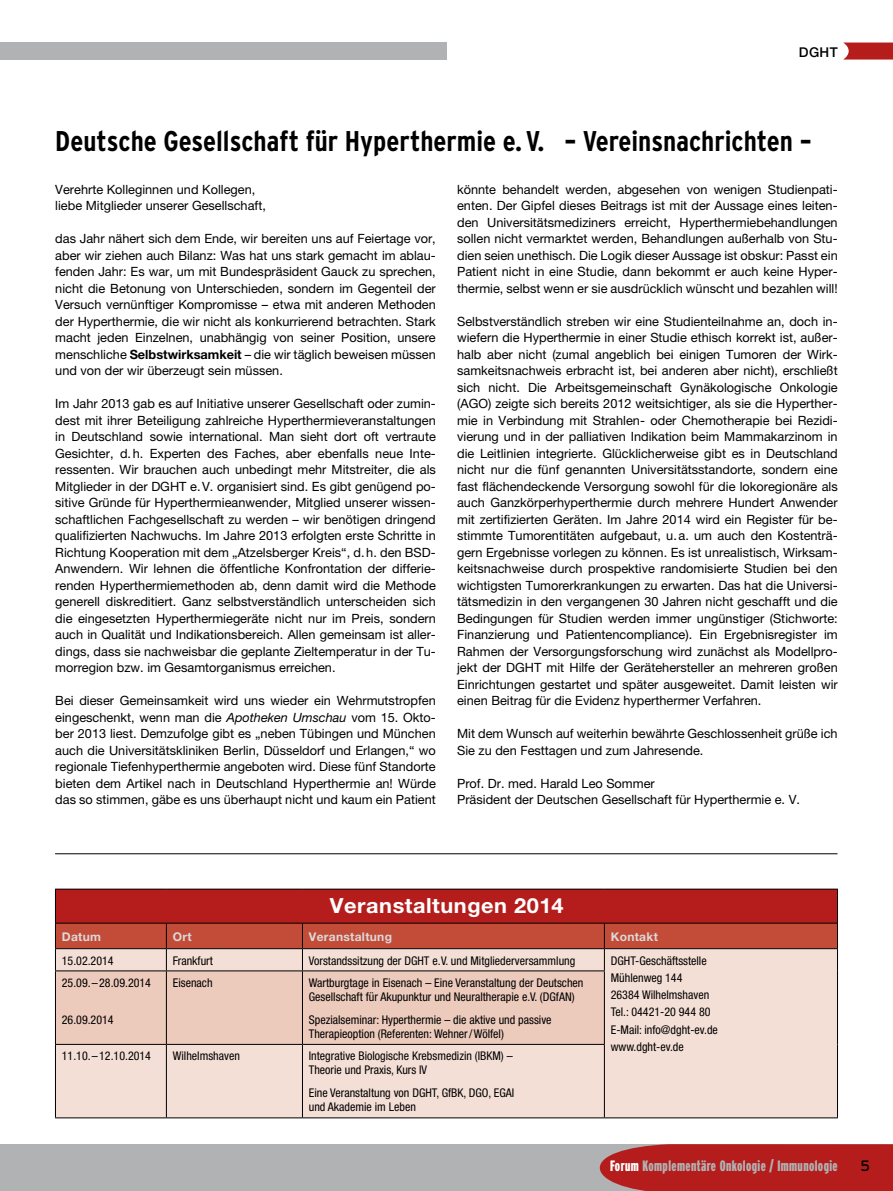
<style>
.page{position:relative;width:893px;height:1191px;background:#fff}
.page>*{position:absolute;margin:0;border:0;box-sizing:border-box;transform-origin:0 0}
.t1{font:700 condensed 28.5px "Interstate";color:#000}
.t2{font:700 20.85px "Helvetica Neue";letter-spacing:.025em;color:#fff;scale:1.04 1}
.t3{font:900 extra-condensed 15px "Interstate";letter-spacing:.025em;color:#b1b2b3}
.t4{font:15px "Interstate";color:#000}
.t5{font:500 13.5px "Helvetica Neue";color:#000}
.t6{font:12.75px/16.5px "Helvetica Neue";color:#000;text-align:justify}
.t7{font:condensed 12px/17.2px "Helvetica Neue";color:#000}
.t8{font:700 12px "Helvetica Neue";letter-spacing:.025em;color:#dadada}
.s1{font-weight:700}
.s2{font-style:italic}
.s3{color:#fff}
</style>
<div class="page">
<div style="left:0;top:1144px;width:893px;height:47px;background:#b1b2b3"></div>
<svg style="left:843px;top:43px;width:50px;height:17px"></svg>
<div style="left:0;top:43px;width:446px;height:17px;background:#b1b2b3"></div>
<div style="left:600px;top:1144px;width:293px;height:47px;background:#b51d1c"></div>
<div style="left:55px;top:889px;width:782px;height:34px;background:#b51d1c"></div>
<div style="left:56px;top:1044px;width:781px;height:73px;background:#f4dfd6"></div>
<hr style="left:55px;top:888px;width:111px;height:1px;background:#000">
<hr style="left:55px;top:889px;width:1px;height:33px;background:#000">
<hr style="left:166px;top:888px;width:136px;height:1px;background:#000">
<hr style="left:302px;top:888px;width:302px;height:1px;background:#000">
<hr style="left:604px;top:888px;width:234px;height:1px;background:#000">
<hr style="left:837px;top:889px;width:1px;height:33px;background:#000">
<hr style="left:55px;top:922px;width:111px;height:1px;background:#000">
<hr style="left:166px;top:922px;width:136px;height:1px;background:#000">
<hr style="left:302px;top:922px;width:302px;height:1px;background:#000">
<hr style="left:604px;top:922px;width:234px;height:1px;background:#000">
<hr style="left:837px;top:1044px;width:1px;height:73px;background:#000">
<hr style="left:604px;top:1117px;width:234px;height:1px;background:#000">
<svg style="left:55px;top:923px;width:783px;height:121px;background:#e1b3a6"></svg>
<hr style="left:55px;top:970px;width:111px;height:1px;background:#000">
<hr style="left:55px;top:971px;width:1px;height:73px;background:#000">
<hr style="left:166px;top:970px;width:136px;height:1px;background:#000">
<hr style="left:166px;top:971px;width:1px;height:73px;background:#000">
<hr style="left:302px;top:970px;width:303px;height:1px;background:#000">
<hr style="left:302px;top:971px;width:1px;height:73px;background:#000">
<hr style="left:604px;top:971px;width:1px;height:73px;background:#000">
<hr style="left:55px;top:1044px;width:111px;height:1px;background:#000">
<hr style="left:55px;top:1044px;width:1px;height:73px;background:#000">
<hr style="left:166px;top:1044px;width:136px;height:1px;background:#000">
<hr style="left:166px;top:1044px;width:1px;height:73px;background:#000">
<hr style="left:302px;top:1044px;width:303px;height:1px;background:#000">
<hr style="left:302px;top:1044px;width:1px;height:73px;background:#000">
<hr style="left:604px;top:1044px;width:1px;height:73px;background:#000">
<hr style="left:55px;top:1117px;width:111px;height:1px;background:#000">
<hr style="left:166px;top:1117px;width:136px;height:1px;background:#000">
<hr style="left:302px;top:1117px;width:302px;height:1px;background:#000">
<hr style="left:55px;top:853px;width:782px;height:1px;background:#000">
<p class="t5" style="left:799px;top:44px;width:40px">DGHT</p>
<h1 class="t1" style="left:55px;top:125px;width:758px">Deutsche Gesellschaft für Hyperthermie e.V. – Vereinsnachrichten –</h1>
<p class="t6" style="left:55px;top:181px;width:212px">Verehrte Kolleginnen und Kollegen, liebe Mitglieder unserer Gesellschaft,</p>
<p class="t6" style="left:55px;top:230px;width:382px">das Jahr nähert sich dem Ende, wir bereiten uns auf Feiertage vor, aber wir ziehen auch Bilanz: Was hat uns stark gemacht im ablau&shy;fenden Jahr: Es war, um mit Bundespräsident Gauck zu sprechen, nicht die Betonung von Unterschieden, sondern im Gegenteil der Versuch vernünftiger Kompromisse – etwa mit anderen Methoden der Hyperthermie, die wir nicht als konkurrierend betrachten. Stark macht jeden Einzelnen, unabhängig von seiner Position, unsere menschliche <span class="s1">Selbstwirksamkeit</span> – die wir täglich beweisen müssen und von der wir überzeugt sein müssen.</p>
<p class="t6" style="left:55px;top:395px;width:382px">Im Jahr 2013 gab es auf Initiative unserer Gesellschaft oder zumin&shy;dest mit ihrer Beteiligung zahlreiche Hyperthermieveranstaltungen in Deutschland sowie international. Man sieht dort oft vertraute Gesichter, d.h. Experten des Faches, aber ebenfalls neue Inte&shy;ressenten. Wir brauchen auch unbedingt mehr Mitstreiter, die als Mitglieder in der DGHT e.V. organisiert sind. Es gibt genügend po&shy;sitive Gründe für Hyperthermieanwender, Mitglied unserer wissen&shy;schaftlichen Fachgesellschaft zu werden – wir benötigen dringend qualifizierten Nachwuchs. Im Jahre 2013 erfolgten erste Schritte in Richtung Kooperation mit dem „Atzelsberger Kreis“, d.h. den BSD-Anwendern. Wir lehnen die öffentliche Konfrontation der differie&shy;renden Hyperthermiemethoden ab, denn damit wird die Methode generell diskreditiert. Ganz selbstverständlich unterscheiden sich die eingesetzten Hyperthermiegeräte nicht nur im Preis, sondern auch in Qualität und Indikationsbereich. Allen gemeinsam ist aller&shy;dings, dass sie nachweisbar die geplante Zieltemperatur in der Tu&shy;morregion bzw. im Gesamtorganismus erreichen.</p>
<p class="t6" style="left:55px;top:692px;width:382px">Bei dieser Gemeinsamkeit wird uns wieder ein Wehrmutstropfen eingeschenkt, wenn man die <span class="s2">Apotheken Umschau</span> vom 15. Okto&shy;ber 2013 liest. Demzufolge gibt es „neben Tübingen und München auch die Universitätskliniken Berlin, Düsseldorf und Erlangen,“ wo regionale Tiefenhyperthermie angeboten wird. Diese fünf Standorte bieten dem Artikel nach in Deutschland Hyperthermie an! Würde das so stimmen, gäbe es uns überhaupt nicht und kaum ein Patient</p>
<p class="t6" style="left:457px;top:181px;width:382px">könnte behandelt werden, abgesehen von wenigen Studienpati&shy;enten. Der Gipfel dieses Beitrags ist mit der Aussage eines leiten&shy;den Universitätsmediziners erreicht, Hyperthermiebehandlungen sollen nicht vermarktet werden, Behandlungen außerhalb von Stu&shy;dien seien unethisch. Die Logik dieser Aussage ist obskur: Passt ein Patient nicht in eine Studie, dann bekommt er auch keine Hyper&shy;thermie, selbst wenn er sie ausdrücklich wünscht und bezahlen will!</p>
<p class="t6" style="left:457px;top:313px;width:382px">Selbstverständlich streben wir eine Studienteilnahme an, doch in&shy;wiefern die Hyperthermie in einer Studie ethisch korrekt ist, außer&shy;halb aber nicht (zumal angeblich bei einigen Tumoren der Wirk&shy;samkeitsnachweis erbracht ist, bei anderen aber nicht), erschließt sich nicht. Die Arbeitsgemeinschaft Gynäkologische Onkologie (AGO) zeigte sich bereits 2012 weitsichtiger, als sie die Hyperther&shy;mie in Verbindung mit Strahlen- oder Chemotherapie bei Rezidi&shy;vierung und in der palliativen Indikation beim Mammakarzinom in die Leitlinien integrierte. Glücklicherweise gibt es in Deutschland nicht nur die fünf genannten Universitätsstandorte, sondern eine fast flächendeckende Versorgung sowohl für die lokoregionäre als auch Ganzkörperhyperthermie durch mehrere Hundert Anwender mit zertifizierten Geräten. Im Jahre 2014 wird ein Register für be&shy;stimmte Tumorentitäten aufgebaut, u.a. um auch den Kostenträ&shy;gern Ergebnisse vorlegen zu können. Es ist unrealistisch, Wirksam&shy;keitsnachweise durch prospektive randomisierte Studien bei den wichtigsten Tumorerkrankungen zu erwarten. Das hat die Universi&shy;tätsmedizin in den vergangenen 30 Jahren nicht geschafft und die Bedingungen für Studien werden immer ungünstiger (Stichworte:<br>Finanzierung und Patientencompliance). Ein Ergebnisregister im Rahmen der Versorgungsforschung wird zunächst als Modellpro&shy;jekt der DGHT mit Hilfe der Gerätehersteller an mehreren großen Einrichtungen gestartet und später ausgeweitet. Damit leisten wir einen Beitrag für die Evidenz hyperthermer Verfahren.</p>
<p class="t6" style="left:457px;top:725px;width:382px">Mit dem Wunsch auf weiterhin bewährte Geschlossenheit grüße ich<br>Sie zu den Festtagen und zum Jahresende.</p>
<p class="t6" style="left:457px;top:774px;width:344px">Prof. Dr. med. Harald Leo Sommer<br>Präsident der Deutschen Gesellschaft für Hyperthermie e. V.</p>
<h2 class="t2" style="left:330px;top:892px;width:226px">Veranstaltungen 2014</h2>
<p class="t8" style="left:62px;top:929px;width:41px">Datum</p>
<p class="t8" style="left:173px;top:929px;width:20px">Ort</p>
<p class="t8" style="left:309px;top:929px;width:85px">Veranstaltung</p>
<p class="t8" style="left:611px;top:929px;width:49px">Kontakt</p>
<p class="t7" style="left:62px;top:951px;width:53px">15.02.2014</p>
<p class="t7" style="left:173px;top:951px;width:42px">Frankfurt</p>
<p class="t7" style="left:309px;top:951px;width:268px">Vorstandssitzung der DGHT e.V. und Mitgliederversammlung</p>
<p class="t7" style="left:611px;top:951px;width:109px">DGHT-Geschäftsstelle<br>Mühlenweg 144<br>26384 Wilhelmshaven<br>Tel.: 04421-20 944 80<br>E-Mail: info@dght-ev.de www.dght-ev.de</p>
<p class="t7" style="left:173px;top:973px;width:41px">Eisenach</p>
<p class="t7" style="left:309px;top:975px;width:276px;line-height:14.2px">Wartburgtage in Eisenach – Eine Veranstaltung der Deutschen<br>Gesellschaft für Akupunktur und Neuraltherapie e.V. (DGfAN)</p>
<p class="t7" style="left:309px;top:1012px;width:244px;line-height:14.2px">Spezialseminar: Hyperthermie – die aktive und passive<br>Therapieoption (Referenten: Wehner/Wölfel)</p>
<p class="t7" style="left:62px;top:973px;width:91px">25.09.–28.09.2014</p>
<p class="t7" style="left:62px;top:1010px;width:53px">26.09.2014</p>
<p class="t7" style="left:62px;top:1047px;width:91px">11.10.–12.10.2014</p>
<p class="t7" style="left:173px;top:1047px;width:69px">Wilhelmshaven</p>
<p class="t7" style="left:309px;top:1048px;width:205px;line-height:14.2px">Integrative Biologische Krebsmedizin (IBKM) –<br>Theorie und Praxis, Kurs IV</p>
<p class="t7" style="left:309px;top:1085px;width:207px;line-height:14.2px">Eine Veranstaltung von DGHT, GfBK, DGO, EGAI und Akademie im Leben</p>
<p class="t3" style="left:610px;top:1157px;width:229px"><span class="s3">Forum</span> Komplementäre Onkologie / Immunologie</p>
<p class="t4" style="left:861px;top:1157px;width:11px">5</p>
</div>
